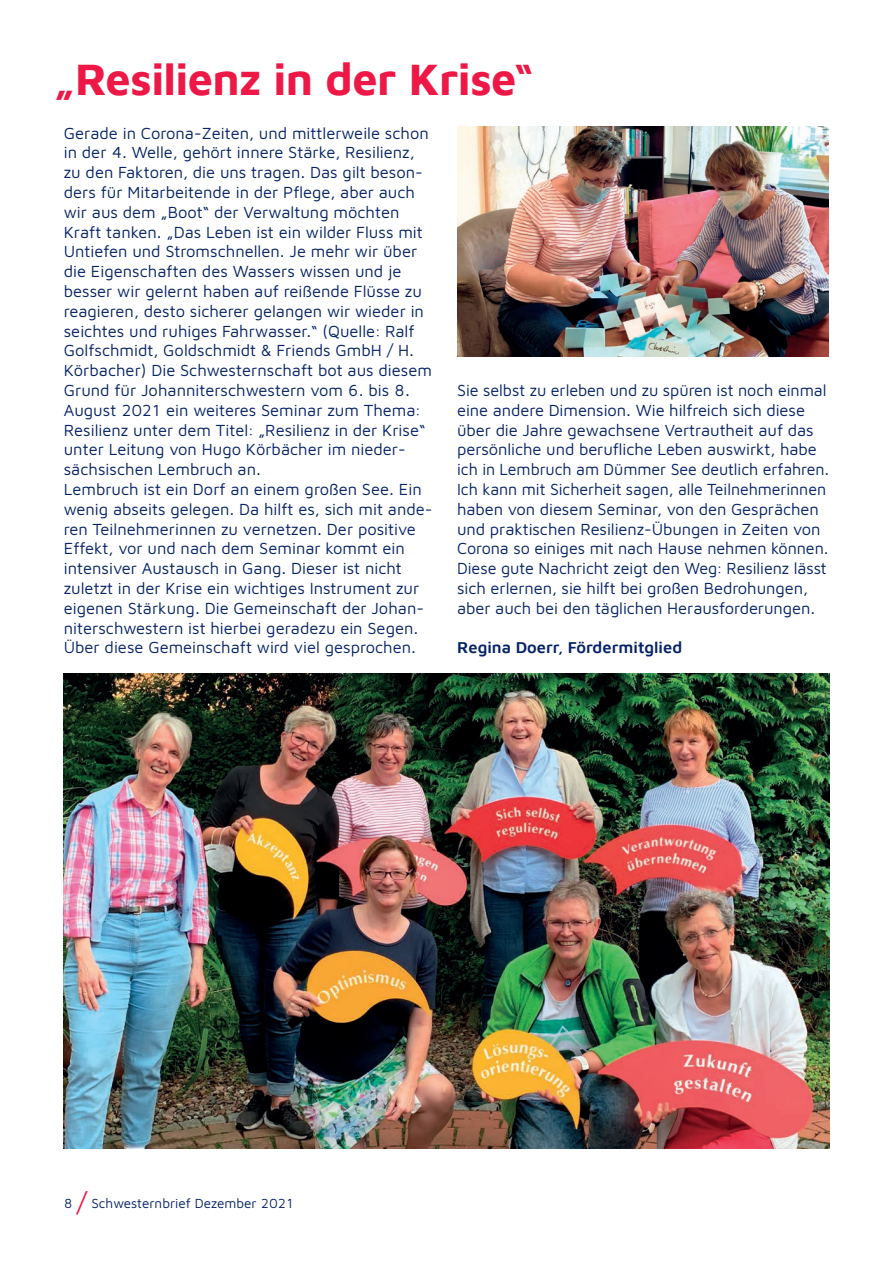
<style>
.page{position:relative;width:893px;height:1263px;background:#fff}
.page>*{position:absolute;margin:0;border:0;box-sizing:border-box;transform-origin:0 0}
.t1{font:700 45px "Maven Johanniter";letter-spacing:-.015em;color:#ed1845}
.t2{font:16.5px/19.8px "Maven Johanniter";color:#052265}
.t3{font:600 16.5px "Maven Johanniter";color:#052265}
.t4{font:13.5px "Maven Johanniter";color:#052265}
.s1{font-size:27px;color:#ed1845}
</style>
<div class="page">
<img style="left:457px;top:127px;width:372px;height:229px">
<img style="left:64px;top:673px;width:765px;height:475px">
<h1 class="t1" style="left:53px;top:48px;width:482px">„Resilienz in der Krise“</h1>
<p class="t2" style="left:64px;top:122px;width:370px">Gerade in Corona-Zeiten, und mittlerweile schon in der 4. Welle, gehört innere Stärke, Resilienz, zu den Faktoren, die uns tragen. Das gilt beson&shy;ders für Mitarbeitende in der Pflege, aber auch wir aus dem „Boot“ der Verwaltung möchten Kraft tanken. „Das Leben ist ein wilder Fluss mit Untiefen und Stromschnellen. Je mehr wir über die Eigenschaften des Wassers wissen und je besser wir gelernt haben auf reißende Flüsse zu reagieren, desto sicherer gelangen wir wieder in seichtes und ruhiges Fahrwasser.“ (Quelle: Ralf Golfschmidt, Goldschmidt &amp; Friends GmbH / H.<br>Körbacher) Die Schwesternschaft bot aus diesem Grund für Johanniterschwestern vom 6. bis 8.<br>August 2021 ein weiteres Seminar zum Thema:<br>Resilienz unter dem Titel: „Resilienz in der Krise“ unter Leitung von Hugo Körbächer im nieder&shy;sächsischen Lembruch an.<br>Lembruch ist ein Dorf an einem großen See. Ein wenig abseits gelegen. Da hilft es, sich mit ande&shy;ren Teilnehmerinnen zu vernetzen. Der positive Effekt, vor und nach dem Seminar kommt ein intensiver Austausch in Gang. Dieser ist nicht zuletzt in der Krise ein wichtiges Instrument zur eigenen Stärkung. Die Gemeinschaft der Johan&shy;niterschwestern ist hierbei geradezu ein Segen.<br>Über diese Gemeinschaft wird viel gesprochen.</p>
<p class="t2" style="left:457px;top:379px;width:374px">Sie selbst zu erleben und zu spüren ist noch einmal eine andere Dimension. Wie hilfreich sich diese über die Jahre gewachsene Vertrautheit auf das persönliche und berufliche Leben auswirkt, habe ich in Lembruch am Dümmer See deutlich erfahren.<br>Ich kann mit Sicherheit sagen, alle Teilnehmerinnen haben von diesem Seminar, von den Gesprächen und praktischen Resilienz-Übungen in Zeiten von Corona so einiges mit nach Hause nehmen können.<br>Diese gute Nachricht zeigt den Weg: Resilienz lässt sich erlernen, sie hilft bei großen Bedrohungen, aber auch bei den täglichen Herausforderungen.</p>
<p class="t3" style="left:457px;top:636px;width:227px">Regina Doerr, Fördermitglied</p>
<p class="t4" style="left:64px;top:1194px;width:232px">8 <span class="s1">/</span> Schwesternbrief Dezember 2021</p>
</div>
